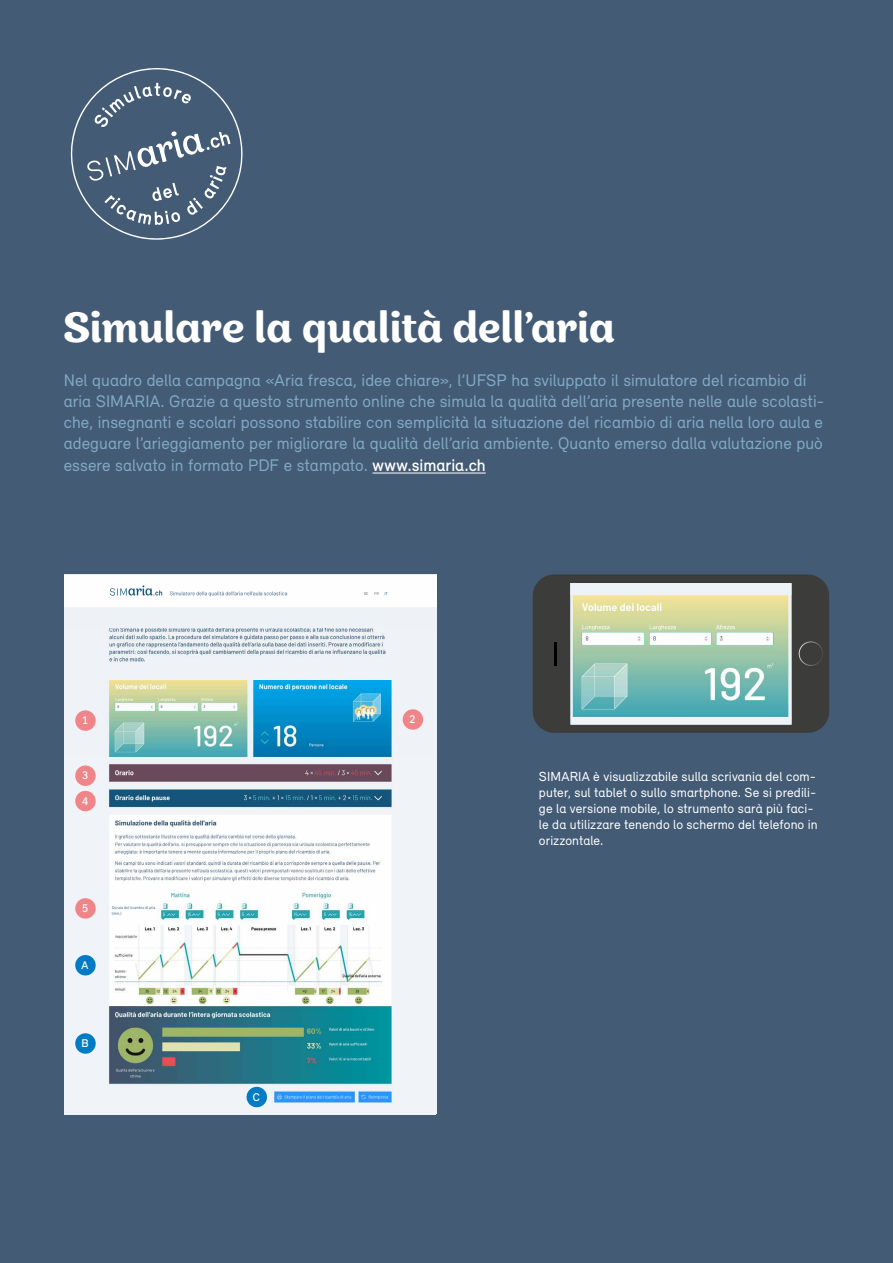
<style>
.page{position:relative;width:893px;height:1263px;background:#435b75}
.page>*{position:absolute;margin:0;border:0;box-sizing:border-box;transform-origin:0 0}
.t1{font:500 42px "Appetite Pro";color:#fff}
.t2{font:17.25px/21.3px "Relevant";letter-spacing:.005em;color:#81a9c6}
.t3{font:13.5px/16.2px "Relevant";letter-spacing:.01em;color:#fff}
.t4{font:500 11.55px "Relevant";color:#fff}
.s1{font-weight:500;color:#fff}
</style>
<div class="page">
<hr style="left:372px;top:473px;width:114px;height:1px;background:#fff">
<div style="left:543px;top:585px;width:275px;height:137px;background:#3c3c3b;border-radius:11px"></div>
<div style="left:533px;top:574px;width:296px;height:159px;border:21px solid #3c3c3b;border-radius:11px"></div>
<div style="left:799px;top:642px;width:24px;height:24px;border:1px solid #fff;border-radius:50%"></div>
<svg style="left:554px;top:642px;width:2px;height:23px"></svg>
<img style="left:570px;top:595px;width:221px;height:130px">
<div style="left:570px;top:583px;width:221px;height:12px;background:#eef3f7"></div>
<img style="left:65px;top:679px;width:371px;height:327px">
<img style="left:65px;top:628px;width:371px;height:51px">
<img style="left:65px;top:574px;width:371px;height:54px">
<svg style="left:65px;top:1006px;width:371px;height:109px;background:#84b1b9"></svg>
<div style="left:75px;top:710px;width:21px;height:21px;background:#f08589;border-radius:50%"></div>
<div style="left:75px;top:765px;width:21px;height:21px;background:#f08589;border-radius:50%"></div>
<div style="left:403px;top:709px;width:20px;height:21px;background:#f08589;border-radius:50%"></div>
<div style="left:75px;top:791px;width:21px;height:20px;background:#f08589;border-radius:50%"></div>
<div style="left:75px;top:898px;width:21px;height:21px;background:#f08589;border-radius:50%"></div>
<div style="left:75px;top:955px;width:21px;height:20px;background:#007bc4;border-radius:50%"></div>
<div style="left:75px;top:1033px;width:21px;height:21px;background:#007bc4;border-radius:50%"></div>
<div style="left:247px;top:1087px;width:20px;height:20px;background:#007bc4;border-radius:50%"></div>
<svg style="left:70px;top:68px;width:173px;height:172px"></svg>
<h1 class="t1" style="left:64px;top:303px;width:552px">Simulare la qualità dell’aria</h1>
<p class="t2" style="left:64px;top:369px;width:762px">Nel quadro della campagna «Aria fresca, idee chiare», l’UFSP ha sviluppato il simulatore del ricambio di aria SIMARIA. Grazie a questo strumento online che simula la qualità dell’aria presente nelle aule scolasti&shy;che, insegnanti e scolari possono stabilire con semplicità la situazione del ricambio di aria nella loro aula e adeguare l’arieggiamento per migliorare la qualità dell’aria ambiente. Quanto emerso dalla valutazione può essere salvato in formato PDF e stampato. <span class="s1">www.simaria.ch</span></p>
<p class="t4" style="left:82px;top:713px;width:8px">1</p>
<p class="t4" style="left:82px;top:768px;width:8px">3</p>
<p class="t4" style="left:82px;top:794px;width:8px">4</p>
<p class="t4" style="left:82px;top:901px;width:8px">5</p>
<p class="t4" style="left:82px;top:958px;width:8px">A</p>
<p class="t4" style="left:81px;top:1036px;width:9px">B</p>
<p class="t4" style="left:253px;top:1090px;width:9px">C</p>
<p class="t4" style="left:410px;top:712px;width:8px">2</p>
<p class="t3" style="left:539px;top:768px;width:280px">SIMARIA è visualizzabile sulla scrivania del com&shy;puter, sul tablet o sullo smartphone. Se si predili&shy;ge la versione mobile, lo strumento sarà più faci&shy;le da utilizzare tenendo lo schermo del telefono in orizzontale.</p>
</div>
